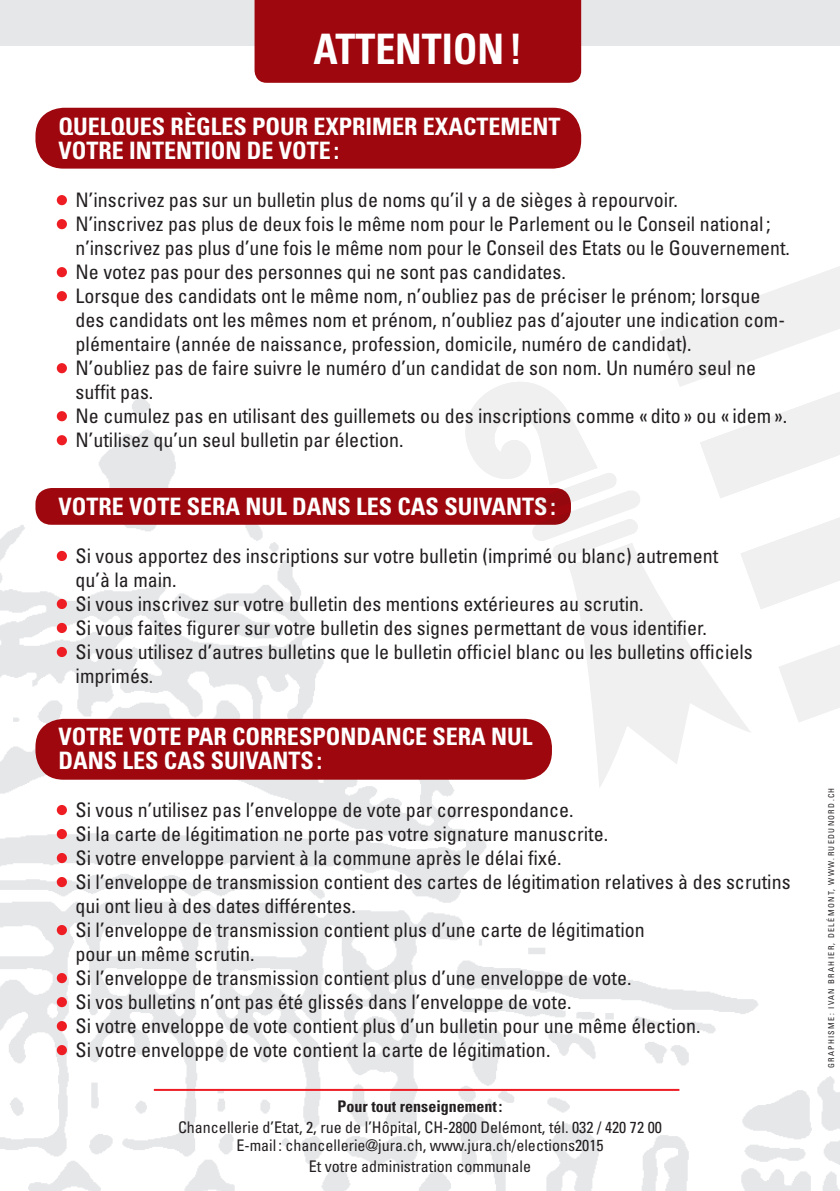
<style>
.page{position:relative;width:840px;height:1191px;background:#fff}
.page>*{position:absolute;margin:0;border:0;box-sizing:border-box;transform-origin:0 0}
.t1{font:700 condensed 42px "Univers";color:#fff;scale:.95 1}
.t2{font:700 condensed 24px/24px "Univers";color:#fff}
.t3{font:condensed 20px/24px "Univers";color:#231f20}
.t4{font:condensed 16px/18px "Univers";color:#231f20;text-align:center}
.t5{font:700 condensed 16px "Univers";color:#231f20}
.t6{font:condensed 8px "Univers";letter-spacing:.17em;color:#231f20}
.s1{color:#ee1d23}
</style>
<div class="page">
<img style="left:0;top:363px;width:839px;height:828px">
<div style="left:35px;top:108px;width:546px;height:61px;background:#9d070d;border-radius:28px"></div>
<div style="left:35px;top:488px;width:535px;height:37px;background:#9d070d;border-radius:16px"></div>
<div style="left:35px;top:719px;width:516px;height:60px;background:#9d070d;border-radius:28px"></div>
<svg style="left:0;top:0;width:839px;height:50px;background:#e7e8ea"></svg>
<div style="left:57px;top:195px;width:10px;height:10px;border:4px solid #ee1d23;border-radius:50%"></div>
<div style="left:57px;top:219px;width:10px;height:10px;border:4px solid #ee1d23;border-radius:50%"></div>
<div style="left:57px;top:267px;width:10px;height:10px;border:4px solid #ee1d23;border-radius:50%"></div>
<div style="left:57px;top:291px;width:10px;height:10px;border:4px solid #ee1d23;border-radius:50%"></div>
<div style="left:57px;top:363px;width:10px;height:10px;border:4px solid #ee1d23;border-radius:50%"></div>
<div style="left:57px;top:411px;width:10px;height:10px;border:4px solid #ee1d23;border-radius:50%"></div>
<div style="left:57px;top:435px;width:10px;height:10px;border:4px solid #ee1d23;border-radius:50%"></div>
<div style="left:57px;top:551px;width:10px;height:10px;border:4px solid #ee1d23;border-radius:50%"></div>
<div style="left:57px;top:599px;width:10px;height:10px;border:4px solid #ee1d23;border-radius:50%"></div>
<div style="left:57px;top:623px;width:10px;height:10px;border:4px solid #ee1d23;border-radius:50%"></div>
<div style="left:57px;top:647px;width:10px;height:10px;border:4px solid #ee1d23;border-radius:50%"></div>
<div style="left:57px;top:805px;width:10px;height:10px;border:4px solid #ee1d23;border-radius:50%"></div>
<div style="left:57px;top:829px;width:10px;height:10px;border:4px solid #ee1d23;border-radius:50%"></div>
<div style="left:57px;top:853px;width:10px;height:10px;border:4px solid #ee1d23;border-radius:50%"></div>
<div style="left:57px;top:877px;width:10px;height:10px;border:4px solid #ee1d23;border-radius:50%"></div>
<div style="left:57px;top:925px;width:10px;height:10px;border:4px solid #ee1d23;border-radius:50%"></div>
<div style="left:57px;top:973px;width:10px;height:10px;border:4px solid #ee1d23;border-radius:50%"></div>
<div style="left:57px;top:997px;width:10px;height:10px;border:4px solid #ee1d23;border-radius:50%"></div>
<div style="left:57px;top:1021px;width:10px;height:10px;border:4px solid #ee1d23;border-radius:50%"></div>
<div style="left:57px;top:1045px;width:10px;height:10px;border:4px solid #ee1d23;border-radius:50%"></div>
<div style="left:254px;top:0;width:327px;height:83px;background:#9d070d"></div>
<hr style="left:154px;top:1089px;width:525px;height:2px;background:#ee1d23">
<svg style="left:568px;top:542px;width:183px;height:246px;fill:#f0f0f0"></svg>
<svg style="left:463px;top:375px;width:178px;height:186px"></svg>
<svg style="left:659px;top:267px;width:180px;height:455px"></svg>
<p class="t1" style="left:313px;top:23px;width:221px">ATTENTION!</p>
<p class="t2" style="left:58px;top:115px;width:503px">QUELQUES RÈGLES POUR EXPRIMER EXACTEMENT<br>VOTRE INTENTION DE VOTE :</p>
<p class="t3" style="left:58px;top:188px;width:620px"><span class="s1">•</span> N’inscrivez pas sur un bulletin plus de noms qu’il y a de sièges à repourvoir.</p>
<p class="t3" style="left:75px;top:212px;width:715px;text-indent:-17px"><span class="s1">•</span> N’inscrivez pas plus de deux fois le même nom pour le Parlement ou le Conseil national ; n’inscrivez pas plus d’une fois le même nom pour le Conseil des Etats ou le Gouvernement.</p>
<p class="t3" style="left:58px;top:260px;width:508px"><span class="s1">•</span> Ne votez pas pour des personnes qui ne sont pas candidates.</p>
<p class="t3" style="left:75px;top:284px;width:710px;text-indent:-17px"><span class="s1">•</span> Lorsque des candidats ont le même nom, n’oubliez pas de préciser le prénom; lorsque des candidats ont les mêmes nom et prénom, n’oubliez pas d’ajouter une indication com&shy;plémentaire (année de naissance, profession, domicile, numéro de candidat).</p>
<p class="t3" style="left:75px;top:356px;width:681px;text-indent:-17px"><span class="s1">•</span> N’oubliez pas de faire suivre le numéro d’un candidat de son nom. Un numéro seul ne suffit pas.</p>
<p class="t3" style="left:58px;top:404px;width:729px"><span class="s1">•</span> Ne cumulez pas en utilisant des guillemets ou des inscriptions comme «dito» ou « idem».</p>
<p class="t3" style="left:58px;top:428px;width:346px"><span class="s1">•</span> N’utilisez qu’un seul bulletin par élection.</p>
<p class="t2" style="left:58px;top:494px;width:498px">VOTRE VOTE SERA NUL DANS LES CAS SUIVANTS:</p>
<p class="t3" style="left:75px;top:544px;width:644px;text-indent:-17px"><span class="s1">•</span> Si vous apportez des inscriptions sur votre bulletin (imprimé ou blanc) autrement qu’à la main.</p>
<p class="t3" style="left:58px;top:592px;width:586px"><span class="s1">•</span> Si vous inscrivez sur votre bulletin des mentions extérieures au scrutin.</p>
<p class="t3" style="left:58px;top:616px;width:649px"><span class="s1">•</span> Si vous faites figurer sur votre bulletin des signes permettant de vous identifier.</p>
<p class="t3" style="left:75px;top:640px;width:678px;text-indent:-17px"><span class="s1">•</span> Si vous utilisez d’autres bulletins que le bulletin officiel blanc ou les bulletins officiels imprimés.</p>
<p class="t2" style="left:58px;top:724px;width:475px">VOTRE VOTE PAR CORRESPONDANCE SERA NUL<br>DANS LES CAS SUIVANTS:</p>
<p class="t3" style="left:58px;top:798px;width:516px"><span class="s1">•</span> Si vous n’utilisez pas l’enveloppe de vote par correspondance.</p>
<p class="t3" style="left:58px;top:822px;width:551px"><span class="s1">•</span> Si la carte de légitimation ne porte pas votre signature manuscrite.</p>
<p class="t3" style="left:58px;top:846px;width:504px"><span class="s1">•</span> Si votre enveloppe parvient à la commune après le délai fixé.</p>
<p class="t3" style="left:75px;top:870px;width:716px;text-indent:-17px"><span class="s1">•</span> Si l’enveloppe de transmission contient des cartes de légitimation relatives à des scrutins qui ont lieu à des dates différentes.</p>
<p class="t3" style="left:75px;top:918px;width:570px;text-indent:-17px"><span class="s1">•</span> Si l’enveloppe de transmission contient plus d’une carte de légitimation pour un même scrutin.</p>
<p class="t3" style="left:58px;top:966px;width:574px"><span class="s1">•</span> Si l’enveloppe de transmission contient plus d’une enveloppe de vote.</p>
<p class="t3" style="left:58px;top:990px;width:514px"><span class="s1">•</span> Si vos bulletins n’ont pas été glissés dans l’enveloppe de vote.</p>
<p class="t3" style="left:58px;top:1014px;width:643px"><span class="s1">•</span> Si votre enveloppe de vote contient plus d’un bulletin pour une même élection.</p>
<p class="t3" style="left:58px;top:1038px;width:493px"><span class="s1">•</span> Si votre enveloppe de vote contient la carte de légitimation.</p>
<p class="t5" style="left:337px;top:1096px;width:166px">Pour tout renseignement:</p>
<p class="t4" style="left:178px;top:1118px;width:485px">Chancellerie d’Etat, 2, rue de l’Hôpital, CH-2800 Delémont, tél. 032 / 420 72 00<br>E-mail : chancellerie@jura.ch, www.jura.ch/elections2015</p>
<p class="t4" style="left:308px;top:1156px;width:224px">Et votre administration communale</p>
<p class="t6" style="left:825px;top:1068px;width:282px;rotate:-90deg">GRAPHISME: IVAN BRAHIER, DELÉMONT, WWW.RUEDUNORD.CH</p>
</div>
